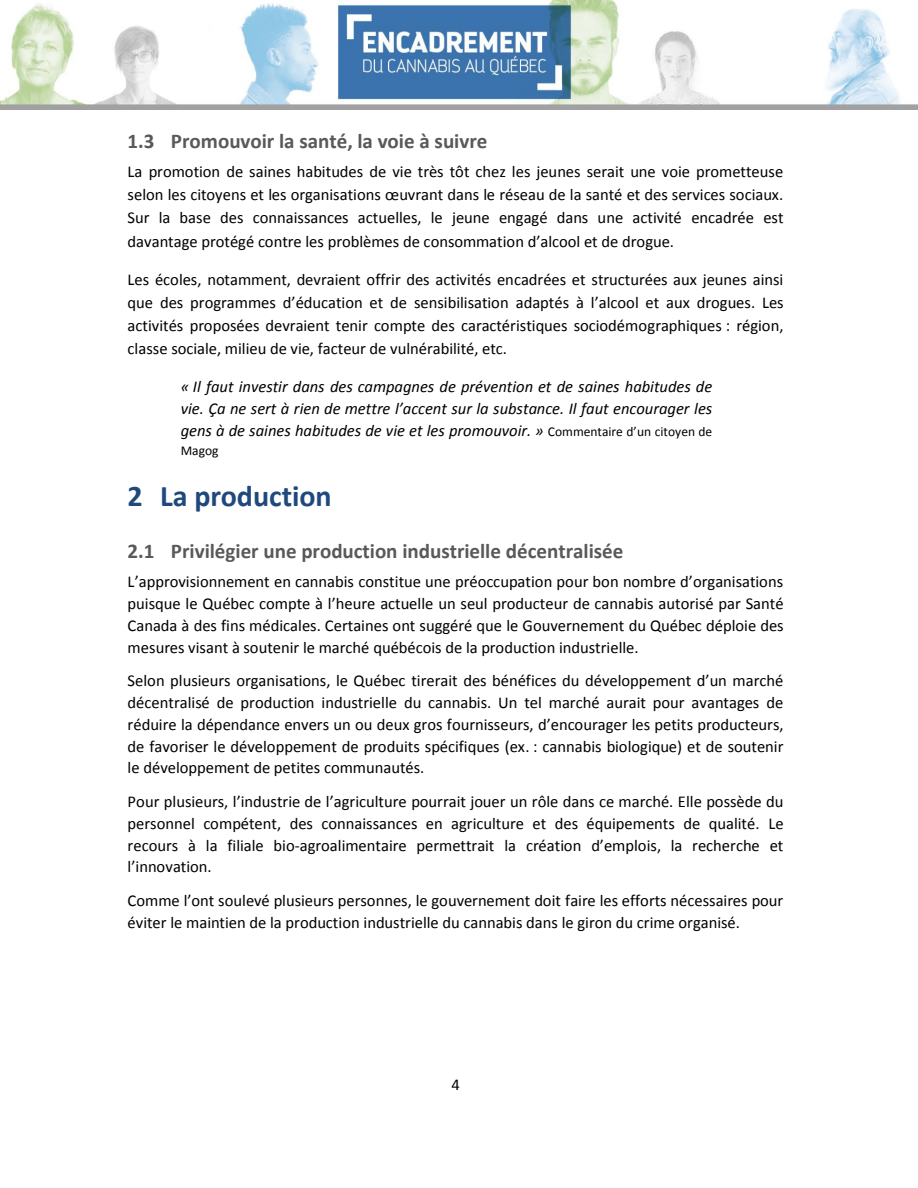
<style>
.page{position:relative;width:918px;height:1188px;background:#fff}
.page>*{position:absolute;margin:0;border:0;box-sizing:border-box;transform-origin:0 0}
.t1{font:700 30px "Calibri";color:#1f497d}
.t2{font:700 21px "Calibri";color:#595959}
.t3{font:16.5px/21.8px "Calibri";color:#000;text-align:justify}
.t4{font:italic 16.5px/21.8px "Calibri";color:#000;text-align:justify}
.t5{font:13.5px "Calibri";color:#000}
.s1{font-style:normal;font-size:13.5px}
</style>
<div class="page">
<img style="left:0;top:0;width:917px;height:109px">
<h2 class="t2" style="left:128px;top:132px;width:361px">1.3 Promouvoir la santé, la voie à suivre</h2>
<p class="t3" style="left:128px;top:161px;width:657px;line-height:23.2px">La promotion de saines habitudes de vie très tôt chez les jeunes serait une voie prometteuse selon les citoyens et les organisations œuvrant dans le réseau de la santé et des services sociaux.<br>Sur la base des connaissances actuelles, le jeune engagé dans une activité encadrée est davantage protégé contre les problèmes de consommation d’alcool et de drogue.</p>
<p class="t3" style="left:128px;top:269px;width:658px;line-height:23.2px">Les écoles, notamment, devraient offrir des activités encadrées et structurées aux jeunes ainsi que des programmes d’éducation et de sensibilisation adaptés à l’alcool et aux drogues. Les activités proposées devraient tenir compte des caractéristiques sociodémographiques : région, classe sociale, milieu de vie, facteur de vulnérabilité, etc.</p>
<p class="t4" style="left:181px;top:377px;width:533px">« Il faut investir dans des campagnes de prévention et de saines habitudes de vie. Ça ne sert à rien de mettre l’accent sur la substance. Il faut encourager les gens à de saines habitudes de vie et les promouvoir. » <span class="s1">Commentaire d’un citoyen de</span></p>
<p class="t5" style="left:181px;top:445px;width:39px">Magog</p>
<h1 class="t1" style="left:128px;top:484px;width:206px">2 La production</h1>
<h2 class="t2" style="left:128px;top:542px;width:497px">2.1 Privilégier une production industrielle décentralisée</h2>
<p class="t3" style="left:128px;top:572px;width:658px">L’approvisionnement en cannabis constitue une préoccupation pour bon nombre d’organisations puisque le Québec compte à l’heure actuelle un seul producteur de cannabis autorisé par Santé Canada à des fins médicales. Certaines ont suggéré que le Gouvernement du Québec déploie des mesures visant à soutenir le marché québécois de la production industrielle.</p>
<p class="t3" style="left:128px;top:671px;width:658px">Selon plusieurs organisations, le Québec tirerait des bénéfices du développement d’un marché décentralisé de production industrielle du cannabis. Un tel marché aurait pour avantages de réduire la dépendance envers un ou deux gros fournisseurs, d’encourager les petits producteurs, de favoriser le développement de produits spécifiques (ex. : cannabis biologique) et de soutenir le développement de petites communautés.</p>
<p class="t3" style="left:128px;top:792px;width:658px">Pour plusieurs, l’industrie de l’agriculture pourrait jouer un rôle dans ce marché. Elle possède du personnel compétent, des connaissances en agriculture et des équipements de qualité. Le recours à la filiale bio-agroalimentaire permettrait la création d’emplois, la recherche et l’innovation.</p>
<p class="t3" style="left:128px;top:891px;width:657px">Comme l’ont soulevé plusieurs personnes, le gouvernement doit faire les efforts nécessaires pour éviter le maintien de la production industrielle du cannabis dans le giron du crime organisé.</p>
<p class="t3" style="left:451px;top:1075px;width:10px">4</p>
</div>
